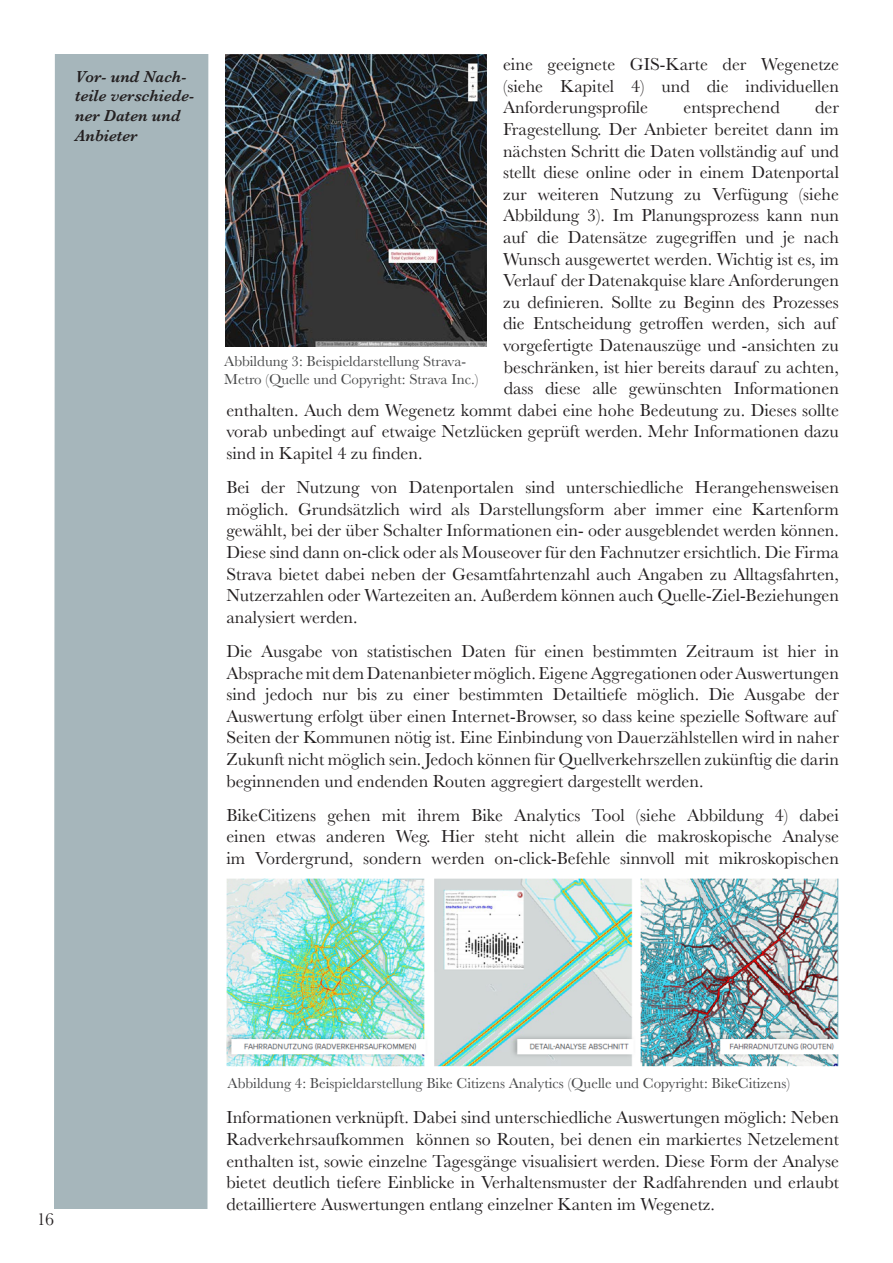
<style>
.page{position:relative;width:893px;height:1263px;background:#fff}
.page>*{position:absolute;margin:0;border:0;box-sizing:border-box;transform-origin:0 0}
.t1{font:18px/21.6px "Baskerville";color:#231f20;text-align:justify}
.t2{font:italic 600 16.5px/19.8px "Baskerville";color:#231f20}
.t3{font:15px/18px "Baskerville";color:#464748}
</style>
<div class="page">
<svg style="left:54px;top:54px;width:154px;height:1155px;background:#abbabf"></svg>
<img style="left:225px;top:55px;width:261px;height:291px">
<img style="left:226px;top:878px;width:613px;height:189px">
<p class="t2" style="left:75px;top:66px;width:120px">Vor- und Nach&shy;teile verschiede&shy;ner Daten und<br>Anbieter</p>
<p class="t1" style="left:503px;top:53px;width:337px">eine geeignete GIS-Karte der Wegenetze (siehe Kapitel 4) und die individuellen Anforderungsprofile</p>
<p class="t1" style="left:683px;top:97px;width:98px">entsprechend</p>
<p class="t1" style="left:815px;top:97px;width:25px">der</p>
<p class="t1" style="left:503px;top:118px;width:337px">Fragestellung. Der Anbieter bereitet dann im</p>
<p class="t1" style="left:503px;top:140px;width:337px">nächsten Schritt die Daten vollständig auf und</p>
<p class="t1" style="left:503px;top:161px;width:337px">stellt diese online oder in einem Datenportal</p>
<p class="t1" style="left:503px;top:183px;width:337px">zur weiteren Nutzung zu Verfügung (siehe</p>
<p class="t1" style="left:503px;top:205px;width:337px">Abbildung 3). Im Planungsprozess kann nun</p>
<p class="t1" style="left:503px;top:226px;width:337px">auf die Datensätze zugegriffen und je nach</p>
<p class="t1" style="left:503px;top:248px;width:337px">Wunsch ausgewertet werden. Wichtig ist es, im</p>
<p class="t1" style="left:503px;top:269px;width:337px">Verlauf der Datenakquise klare Anforderungen</p>
<p class="t1" style="left:503px;top:291px;width:337px">zu definieren. Sollte zu Beginn des Prozesses</p>
<p class="t1" style="left:503px;top:313px;width:335px">die Entscheidung getroffen werden, sich auf</p>
<p class="t1" style="left:503px;top:334px;width:337px">vorgefertigte Datenauszüge und -ansichten zu</p>
<p class="t1" style="left:504px;top:356px;width:337px">beschränken, ist hier bereits darauf zu achten,</p>
<p class="t1" style="left:504px;top:377px;width:337px">dass diese alle gewünschten Informationen</p>
<p class="t1" style="left:226px;top:399px;width:614px">enthalten. Auch dem Wegenetz kommt dabei eine hohe Bedeutung zu. Dieses sollte</p>
<p class="t1" style="left:226px;top:421px;width:614px">vorab unbedingt auf etwaige Netzlücken geprüft werden. Mehr Informationen dazu</p>
<p class="t1" style="left:226px;top:442px;width:198px">sind in Kapitel 4 zu finden.</p>
<p class="t1" style="left:226px;top:476px;width:614px">Bei der Nutzung von Datenportalen sind unterschiedliche Herangehensweisen möglich. Grundsätzlich wird als Darstellungsform aber immer eine Kartenform gewählt, bei der über Schalter Informationen ein- oder ausgeblendet werden können.<br>Diese sind dann on-click oder als Mouseover für den Fachnutzer ersichtlich. Die Firma Strava bietet dabei neben der Gesamtfahrtenzahl auch Angaben zu Alltagsfahrten, Nutzerzahlen oder Wartezeiten an. Außerdem können auch Quelle-Ziel-Beziehungen analysiert werden.</p>
<p class="t1" style="left:226px;top:640px;width:614px;text-align:left">Die Ausgabe von statistischen Daten für einen bestimmten Zeitraum ist hier in Absprache mit dem Datenanbieter möglich. Eigene Aggregationen oder Auswertungen sind jedoch nur bis zu einer bestimmten Detailtiefe möglich. Die Ausgabe der Auswertung erfolgt über einen Internet-Browser, so dass keine spezielle Software auf Seiten der Kommunen nötig ist. Eine Einbindung von Dauerzählstellen wird in naher Zukunft nicht möglich sein. Jedoch können für Quellverkehrszellen zukünftig die darin beginnenden und endenden Routen aggregiert dargestellt werden.</p>
<p class="t1" style="left:226px;top:804px;width:614px">BikeCitizens gehen mit ihrem Bike Analytics Tool (siehe Abbildung 4) dabei einen etwas anderen Weg. Hier steht nicht allein die makroskopische Analyse im Vordergrund, sondern werden on-click-Befehle sinnvoll mit mikroskopischen</p>
<p class="t3" style="left:224px;top:352px;width:256px">Abbildung 3: Beispieldarstellung Strava-<br>Metro (Quelle und Copyright: Strava Inc.)</p>
<p class="t1" style="left:36px;top:1208px;width:19px">16</p>
<p class="t3" style="left:228px;top:1074px;width:564px">Abbildung 4: Beispieldarstellung Bike Citizens Analytics (Quelle und Copyright: BikeCitizens)</p>
<p class="t1" style="left:226px;top:1106px;width:614px">Informationen verknüpft. Dabei sind unterschiedliche Auswertungen möglich: Neben Radverkehrsaufkommen können so Routen, bei denen ein markiertes Netzelement enthalten ist, sowie einzelne Tagesgänge visualisiert werden. Diese Form der Analyse bietet deutlich tiefere Einblicke in Verhaltensmuster der Radfahrenden und erlaubt detailliertere Auswertungen entlang einzelner Kanten im Wegenetz.</p>
</div>
